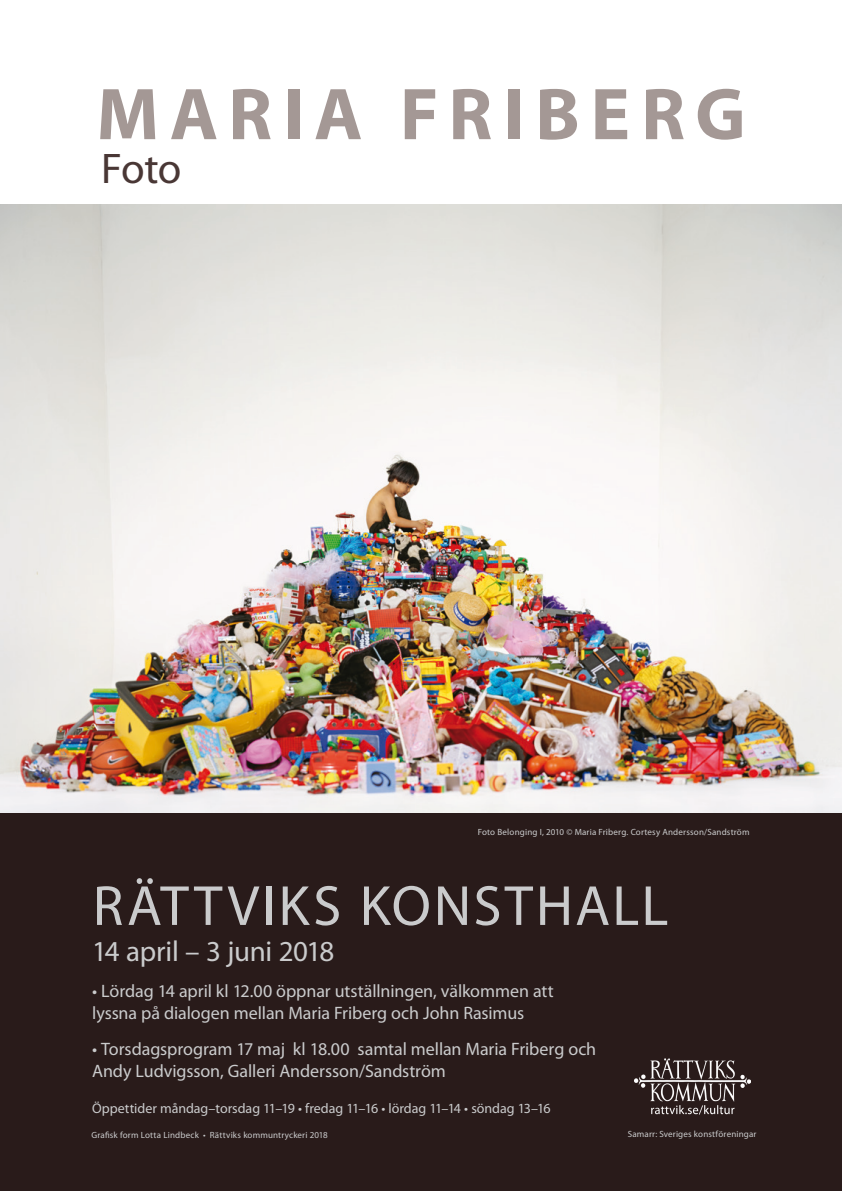
<style>
.page{position:relative;width:842px;height:1191px;background:#fff}
.page>*{position:absolute;margin:0;border:0;box-sizing:border-box;transform-origin:0 0}
.t1{font:700 74px "Myriad Pro";letter-spacing:.145em;color:#a49895}
.t2{font:57px "Myriad Pro";letter-spacing:.05em;color:#cacbcc}
.t3{font:43px "Myriad Pro";color:#493735}
.t4{font:29px "Myriad Pro";letter-spacing:-.015em;color:#cacbcc}
.t5{font:18px/22px "Myriad Pro";letter-spacing:-.005em;color:#cacbcc}
.t6{font:14px "Myriad Pro";color:#cacbcc}
.t7{font:9px "Myriad Pro";letter-spacing:.02em;color:#cacbcc}
</style>
<div class="page">
<div style="left:0;top:814px;width:842px;height:377px;background:#291b1a"></div>
<img style="left:634px;top:1058px;width:116px;height:57px">
<img style="left:0;top:205px;width:842px;height:608px">
<h1 class="t1" style="left:96px;top:66px;width:651px">MARIA FRIBERG</h1>
<h3 class="t3" style="left:101px;top:142px;width:82px">Foto</h3>
<p class="t7" style="left:478px;top:826px;width:273px">Foto Belonging I, 2010 © Maria Friberg. Cortesy Andersson/Sandström</p>
<h2 class="t2" style="left:93px;top:870px;width:577px">RÄTTVIKS KONSTHALL</h2>
<h3 class="t4" style="left:92px;top:933px;width:244px">14 april – 3 juni 2018</h3>
<p class="t5" style="left:92px;top:979px;width:463px">• Lördag 14 april kl 12.00 öppnar utställningen, välkommen att lyssna på dialogen mellan Maria Friberg och John Rasimus</p>
<p class="t5" style="left:92px;top:1037px;width:506px">• Torsdagsprogram 17 maj kl 18.00 samtal mellan Maria Friberg och<br>Andy Ludvigsson, Galleri Andersson/Sandström</p>
<p class="t6" style="left:92px;top:1099px;width:460px">Öppettider måndag–torsdag 11–19 • fredag 11–16 • lördag 11–14 • söndag 13–16</p>
<p class="t7" style="left:91px;top:1129px;width:238px">Grafisk form Lotta Lindbeck • Rättviks kommuntryckeri 2018</p>
<p class="t7" style="left:628px;top:1128px;width:130px">Samarr: Sveriges konstföreningar</p>
</div>
